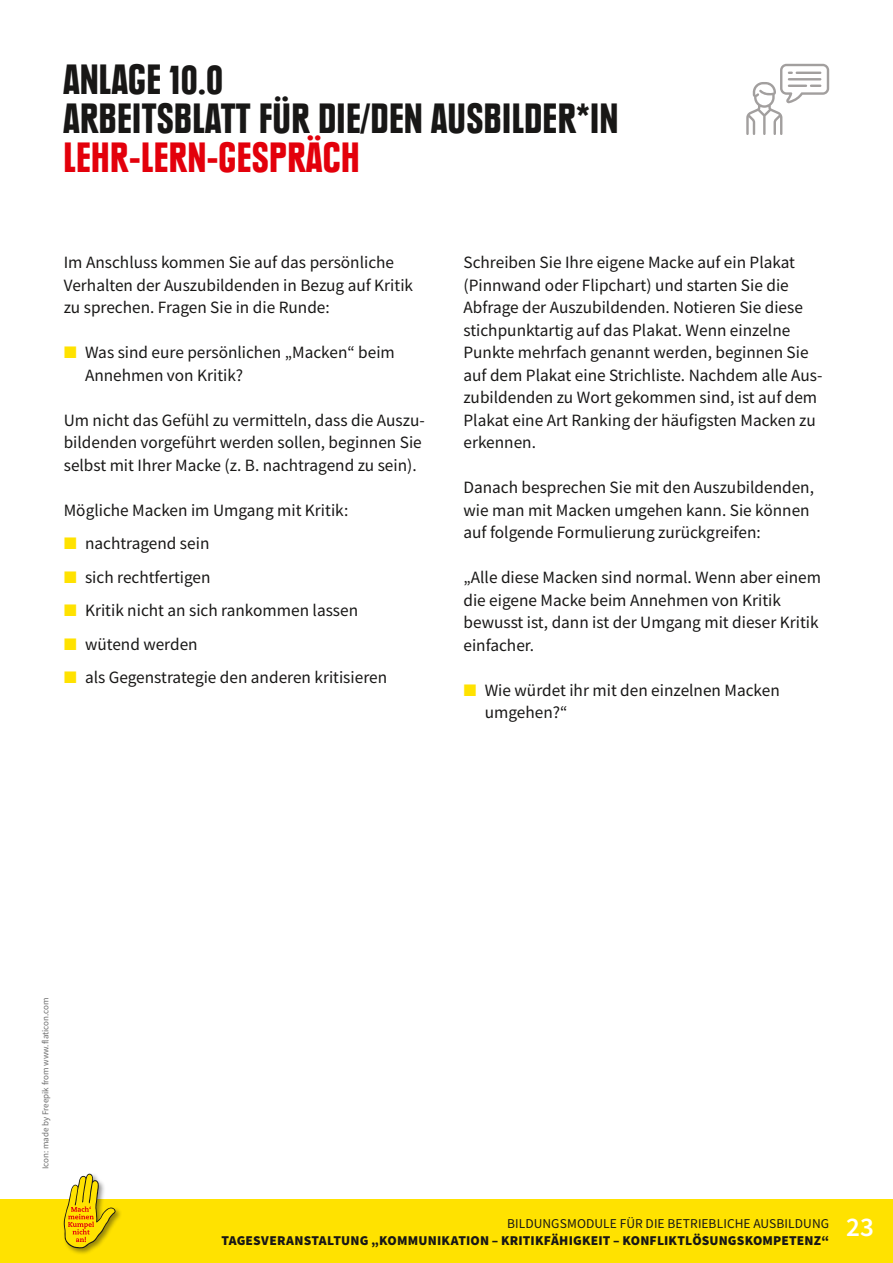
<style>
.page{position:relative;width:893px;height:1263px;background:#fff}
.page>*{position:absolute;margin:0;border:0;box-sizing:border-box;transform-origin:0 0}
.t1{font:900 condensed 42px/39px "Plak LT";letter-spacing:.025em;color:#181716}
.t2{font:900 condensed 42px "Plak LT";letter-spacing:.025em;color:#e3000b}
.t3{font:600 27px "Source Sans Pro";color:#fff}
.t4{font:17.25px/22.5px "Source Sans Pro";color:#181716}
.t5{font:900 13.5px "Source Sans Pro";letter-spacing:.015em;color:#181716}
.t6{font:13.5px "Source Sans Pro";letter-spacing:.005em;color:#181716}
.t7{font:9px "Source Sans Pro";color:#6e6e6e}
</style>
<div class="page">
<div style="left:0;top:1199px;width:893px;height:64px;background:#ffe200"></div>
<div style="left:62px;top:1172px;width:61px;height:84px;background:#181716;opacity:.45"></div>
<svg style="left:64px;top:1174px;width:52px;height:74px"></svg>
<svg style="left:746px;top:64px;width:83px;height:71px"></svg>
<h1 class="t1" style="left:64px;top:60px;width:556px">ANLAGE 10.0<br>ARBEITSBLATT FÜR DIE/DEN AUSBILDER*IN</h1>
<h1 class="t2" style="left:64px;top:132px;width:297px">LEHR-LERN-GESPRÄCH</h1>
<p class="t4" style="left:64px;top:251px;width:351px">Im Anschluss kommen Sie auf das persönliche<br>Verhalten der Auszubildenden in Bezug auf Kritik zu sprechen. Fragen Sie in die Runde:</p>
<p class="t4" style="left:85px;top:341px;width:311px">Was sind eure persönlichen „Macken“ beim<br>Annehmen von Kritik?</p>
<p class="t4" style="left:64px;top:409px;width:362px">Um nicht das Gefühl zu vermitteln, dass die Auszu&shy;bildenden vorgeführt werden sollen, beginnen Sie selbst mit Ihrer Macke (z. B. nachtragend zu sein).</p>
<p class="t4" style="left:85px;top:493px;width:304px;line-height:33.6px;text-indent:-21px">Mögliche Macken im Umgang mit Kritik: nachtragend sein<br>sich rechtfertigen<br>Kritik nicht an sich rankommen lassen wütend werden<br>als Gegenstrategie den anderen kritisieren</p>
<p class="t4" style="left:463px;top:251px;width:361px">Schreiben Sie Ihre eigene Macke auf ein Plakat (Pinnwand oder Flipchart) und starten Sie die Abfrage der Auszubildenden. Notieren Sie diese stichpunktartig auf das Plakat. Wenn einzelne Punkte mehrfach genannt werden, beginnen Sie auf dem Plakat eine Strichliste. Nachdem alle Aus&shy;zubildenden zu Wort gekommen sind, ist auf dem Plakat eine Art Ranking der häufigsten Macken zu erkennen.</p>
<p class="t4" style="left:463px;top:476px;width:352px">Danach besprechen Sie mit den Auszubildenden, wie man mit Macken umgehen kann. Sie können auf folgende Formulierung zurückgreifen:</p>
<p class="t4" style="left:463px;top:566px;width:359px">„Alle diese Macken sind normal. Wenn aber einem die eigene Macke beim Annehmen von Kritik bewusst ist, dann ist der Umgang mit dieser Kritik einfacher.</p>
<p class="t4" style="left:485px;top:678px;width:297px">Wie würdet ihr mit den einzelnen Macken umgehen?“</p>
<p class="t7" style="left:40px;top:1169px;width:173px;rotate:-90deg">Icon: made by Freepik from www.flaticon.com</p>
<p class="t6" style="left:507px;top:1215px;width:324px">Bi ldungsmodule für di e betri ebliche Ausbi ldung</p>
<p class="t5" style="left:221px;top:1231px;width:609px">TAGESVERANSTALTUNG „KOMMUNIKATION – KRITIKFÄHIGKEIT – KONFLIKTLÖSUNGSKOMPETENZ“</p>
<h2 class="t3" style="left:846px;top:1210px;width:29px">23</h2>
</div>
